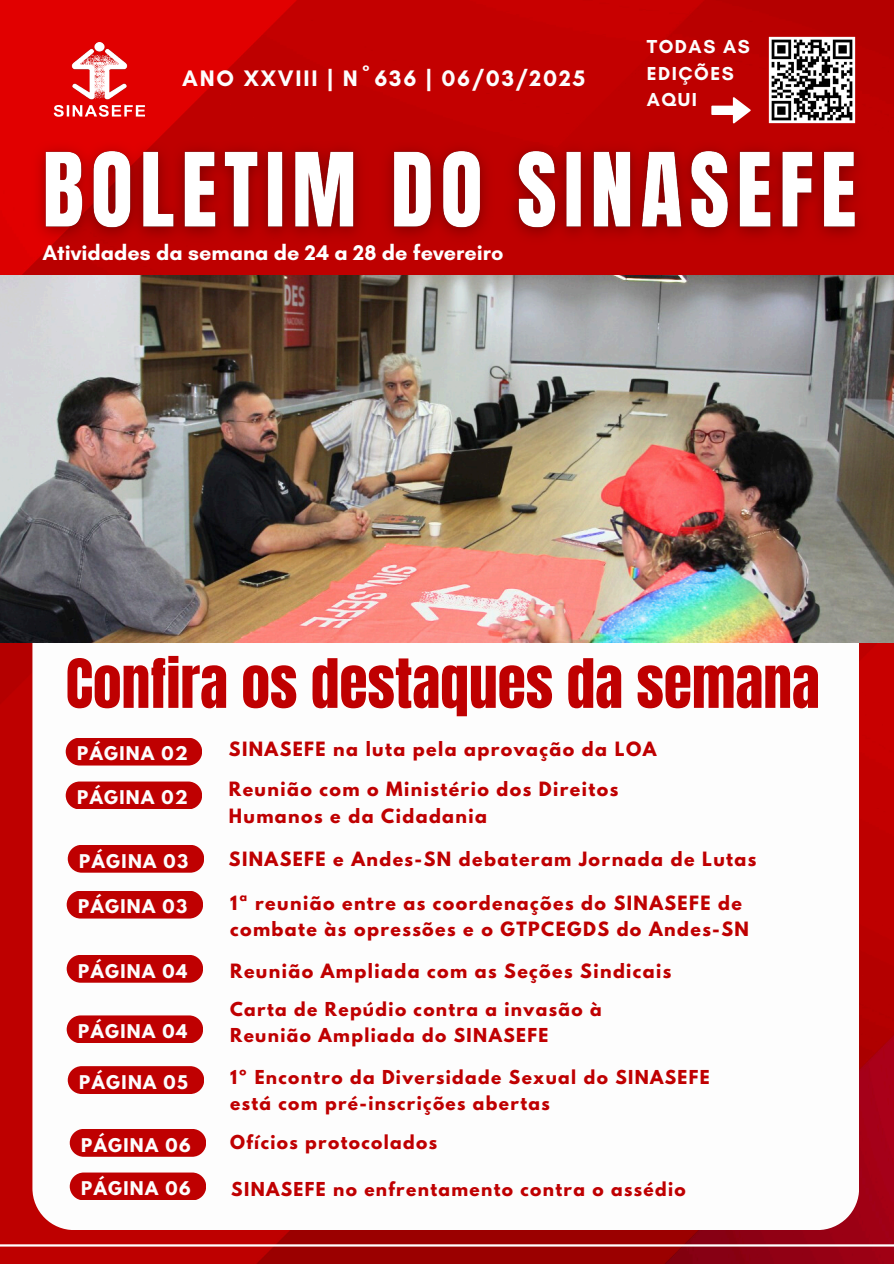
<style>
.page{position:relative;width:894px;height:1264px;background:#fff}
.page>*{position:absolute;margin:0;border:0;box-sizing:border-box;transform-origin:0 0}
.t1{font:57.45px "Anton";color:#bf0001}
.t2{font:700 22.95px "Glacial Indifference";letter-spacing:.08em;color:#fdfdfd}
.t3{font:700 21.6px "Glacial Indifference";color:#fff}
.t4{font:700 19.05px/26.4px "Glacial Indifference";letter-spacing:.08em;color:#fdfdfd}
.t5{font:700 17.4px/26.7px "League Spartan";letter-spacing:.08em;color:#bf0001}
.t6{font:700 16.95px/26.1px "League Spartan";letter-spacing:.08em;color:#bf0001}
.t7{font:700 16.8px "League Spartan";letter-spacing:.08em;color:#fdfdfd}
</style>
<div class="page">
<img style="left:0;top:0;width:893px;height:1263px">
<img style="left:71px;top:42px;width:56px;height:58px">
<svg style="left:54px;top:105px;width:91px;height:12px"></svg>
<hr style="left:0;top:1244px;width:893px;height:2px;background:#fff">
<svg style="left:32px;top:642px;width:826px;height:587px"></svg>
<img style="left:768px;top:36px;width:87px;height:87px">
<svg style="left:711px;top:97px;width:39px;height:26px"></svg>
<div style="left:68px;top:844px;width:136px;height:28px;background:#bf0001;border-radius:14px"></div>
<div style="left:66px;top:737px;width:136px;height:28px;background:#bf0001;border-radius:14px"></div>
<div style="left:67px;top:954px;width:136px;height:28px;background:#bf0001;border-radius:14px"></div>
<div style="left:67px;top:1015px;width:136px;height:28px;background:#bf0001;border-radius:14px"></div>
<div style="left:67px;top:890px;width:136px;height:28px;background:#bf0001;border-radius:14px"></div>
<div style="left:68px;top:1066px;width:136px;height:27px;background:#bf0001;border-radius:14px"></div>
<div style="left:66px;top:781px;width:136px;height:28px;background:#bf0001;border-radius:14px"></div>
<img style="left:23px;top:127px;width:854px;height:128px">
<div style="left:70px;top:1172px;width:136px;height:28px;background:#bf0001;border-radius:14px"></div>
<div style="left:70px;top:1128px;width:136px;height:28px;background:#bf0001;border-radius:14px"></div>
<img style="left:0;top:275px;width:893px;height:367px">
<p class="t2" style="left:182px;top:64px;width:404px">ANO XXVIII | Nº636 | 06/03/2025</p>
<p class="t3" style="left:42px;top:240px;width:462px">Atividades da semana de 24 a 28 de fevereiro</p>
<p class="t4" style="left:646px;top:33px;width:105px">TODAS AS<br>EDIÇÕES<br>AQUI</p>
<h6 class="t1" style="left:66px;top:642px;width:755px">Confira os destaques da semana</h6>
<p class="t7" style="left:77px;top:745px;width:112px">PÁGINA 02</p>
<h3 class="t5" style="left:229px;top:738px;width:429px">SINASEFE na luta pela aprovação da LOA</h3>
<p class="t7" style="left:77px;top:789px;width:112px">PÁGINA 02</p>
<h6 class="t5" style="left:229px;top:778px;width:391px">Reunião com o Ministério dos Direitos<br>Humanos e da Cidadania</h6>
<h5 class="t7" style="left:79px;top:852px;width:110px">PÁGINA 03</h5>
<h4 class="t7" style="left:78px;top:898px;width:110px">PÁGINA 03</h4>
<p class="t7" style="left:78px;top:962px;width:110px">PÁGINA 04</p>
<p class="t7" style="left:78px;top:1023px;width:110px">PÁGINA 04</p>
<h6 class="t7" style="left:79px;top:1073px;width:110px">PÁGINA 05</h6>
<p class="t5" style="left:229px;top:847px;width:529px">SINASEFE e Andes-SN debateram Jornada de Lutas</p>
<h2 class="t5" style="left:230px;top:891px;width:520px">1ª reunião entre as coordenações do SINASEFE de combate às opressões e o GTPCEGDS do Andes-SN</h2>
<p class="t5" style="left:230px;top:959px;width:443px">Reunião Ampliada com as Seções Sindicais</p>
<h6 class="t6" style="left:230px;top:998px;width:373px">Carta de Repúdio contra a invasão à</h6>
<p class="t6" style="left:230px;top:1024px;width:319px">Reunião Ampliada do SINASEFE</p>
<p class="t6" style="left:230px;top:1066px;width:481px">1º Encontro da Diversidade Sexual do SINASEFE está com pré-inscrições abertas</p>
<p class="t7" style="left:81px;top:1136px;width:111px">PÁGINA 06</p>
<p class="t6" style="left:230px;top:1130px;width:208px">Ofícios protocolados</p>
<h6 class="t7" style="left:81px;top:1180px;width:111px">PÁGINA 06</h6>
<p class="t6" style="left:231px;top:1177px;width:456px">SINASEFE no enfrentamento contra o assédio</p>
</div>
